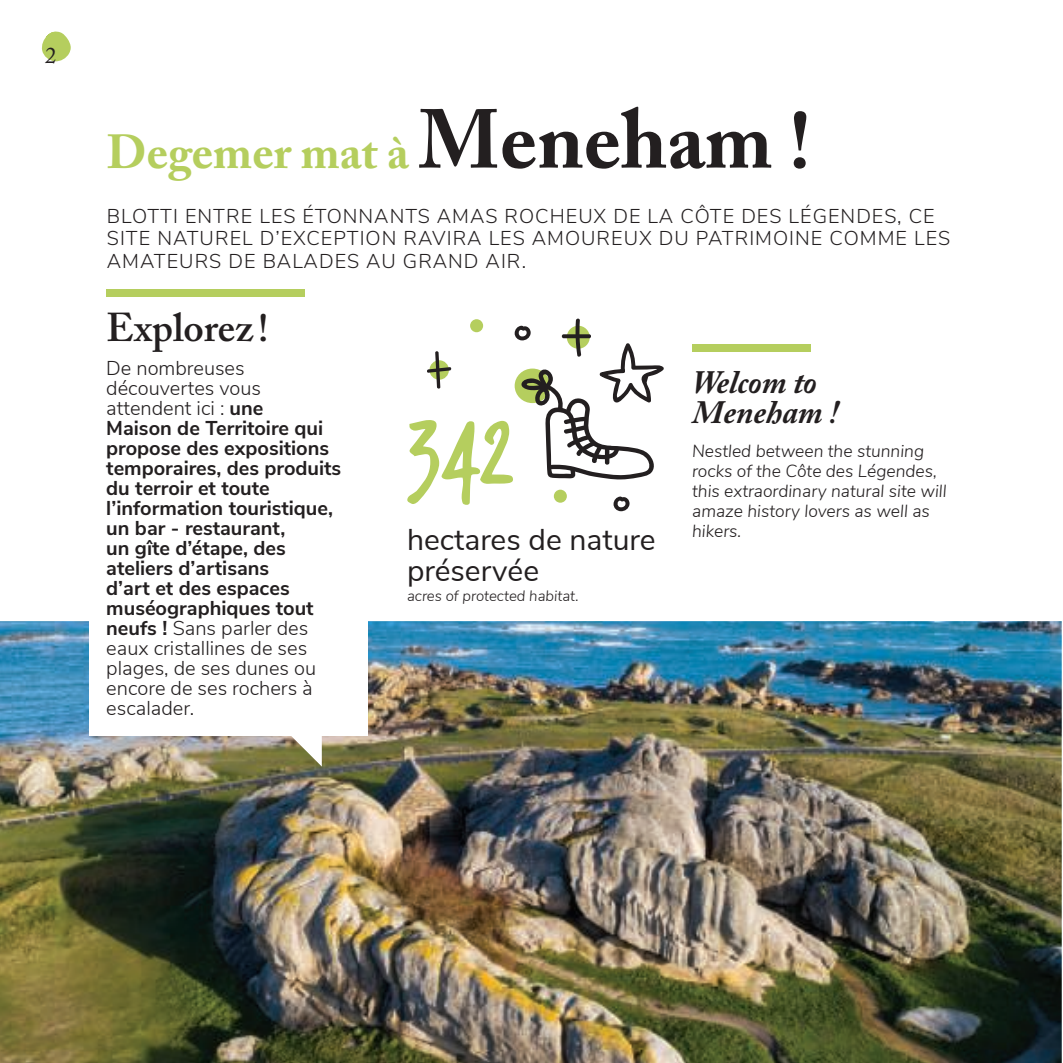
<style>
.page{position:relative;width:1063px;height:1063px;background:#fff}
.page>*{position:absolute;margin:0;border:0;box-sizing:border-box;transform-origin:0 0}
.t1{font:102.5px "Trash Hand";color:#b5ce5e}
.t2{font:700 47.5px "Adobe Caslon Pro";color:#b5ce5e}
.t3{font:600 40px "Adobe Caslon Pro";color:#231f20}
.t4{font:italic 700 32.5px/30px "Adobe Caslon Pro";color:#231f20}
.t5{font:30px/31px "Nunito Sans";color:#231f20}
.t6{font:22.5px "Adobe Caslon Pro";color:#231f20}
.t7{font:700 20px/20px "Nunito Sans";color:#231f20}
.t8{font:300 20px/22.5px "Nunito Sans";letter-spacing:.05em;color:#231f20}
.t9{font:italic 300 17.5px/20px "Nunito Sans";color:#231f20}
.t10{font:italic 300 15px "Nunito Sans";color:#231f20}
.s1{font-size:82.5px;color:#231f20}
.s2{font-weight:300}
</style>
<div class="page">
<svg style="left:41px;top:31px;width:30px;height:31px"></svg>
<img style="left:0;top:621px;width:1062px;height:442px">
<div style="left:89px;top:554px;width:279px;height:182px;background:#fff"></div>
<svg style="left:281px;top:736px;width:41px;height:31px"></svg>
<div style="left:106px;top:290px;width:199px;height:7px;background:#b5ce5e"></div>
<div style="left:692px;top:344px;width:118px;height:7px;background:#b5ce5e"></div>
<svg style="left:427px;top:351px;width:25px;height:38px"></svg>
<div style="left:470px;top:319px;width:13px;height:13px;background:#b5ce5e;border-radius:50%"></div>
<div style="left:554px;top:490px;width:13px;height:13px;background:#b5ce5e;border-radius:50%"></div>
<svg style="left:515px;top:318px;width:149px;height:162px"></svg>
<svg style="left:613px;top:496px;width:17px;height:15px"></svg>
<p class="t6" style="left:45px;top:47px;width:13px">2</p>
<h2 class="t2" style="left:107px;top:132px;width:705px">Degemer mat à <span class="s1">Meneham !</span></h2>
<p class="t8" style="left:107px;top:204px;width:845px">BLOTTI ENTRE LES ÉTONNANTS AMAS ROCHEUX DE LA CÔTE DES LÉGENDES, CE<br>SITE NATUREL D’EXCEPTION RAVIRA LES AMOUREUX DU PATRIMOINE COMME LES<br>AMATEURS DE BALADES AU GRAND AIR.</p>
<h3 class="t3" style="left:106px;top:312px;width:164px">Explorez !</h3>
<p class="t7" style="left:106px;top:358px;width:237px"><span class="s2">DE NOMBREUSES<br>DÉCOUVERTES VOUS<br>ATTENDENT ICI :</span> une<br>Maison de Territoire qui propose des expositions temporaires, des produits du terroir et toute l’information touristique, un bar - restaurant,<br>un gîte d’étape, des ateliers d’artisans<br>d’art et des espaces muséographiques tout neufs ! <span class="s2">SANS PARLER DES<br>EAUX CRISTALLINES DE SES<br>PLAGES, DE SES DUNES OU<br>ENCORE DE SES ROCHERS À<br>ESCALADER.</span></p>
<h1 class="t1" style="left:407px;top:403px;width:110px">342</h1>
<h3 class="t5" style="left:407px;top:526px;width:250px">hectares de nature préservée</h3>
<p class="t10" style="left:407px;top:590px;width:173px">acres of protected habitat.</p>
<h3 class="t4" style="left:692px;top:371px;width:147px">Welcom to<br>Meneham !</h3>
<p class="t9" style="left:692px;top:442px;width:256px">Nestled between the stunning rocks of the Côte des Légendes, this extraordinary natural site will amaze history lovers as well as hikers.</p>
</div>
